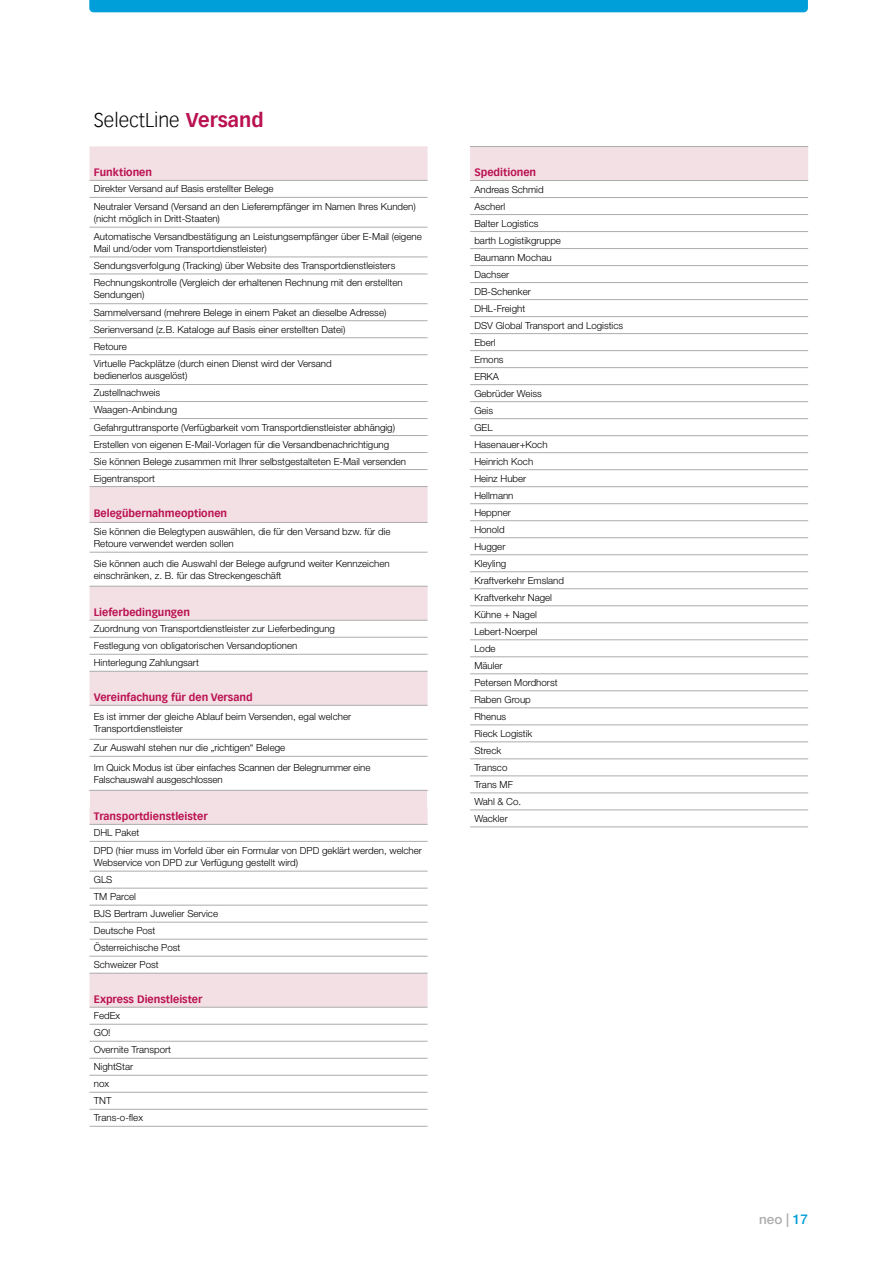
<style>
.page{position:relative;width:893px;height:1263px;background:#fff}
.page>*{position:absolute;margin:0;border:0;box-sizing:border-box;transform-origin:0 0}
.t1{font:300 19.5px "Vectora Com";color:#000}
.t2{font:500 13.5px "Helvetica Neue LT Pro";color:#acacac}
.t3{font:700 10.5px "Vectora Com";color:#ba1151}
.t4{font:300 9.75px/17px "Helvetica Neue LT Pro";color:#000}
.s1{font-weight:700;color:#ba1151}
.s2{color:#009fda}
</style>
<div class="page">
<div style="left:89px;top:0;width:719px;height:12px;background:#009fda"></div>
<svg style="left:90px;top:146px;width:338px;height:861px"></svg>
<svg style="left:427px;top:791px;width:1px;height:16px"></svg>
<hr style="left:90px;top:180px;width:338px;height:1px;background:#acacac">
<hr style="left:90px;top:197px;width:338px;height:1px;background:#acacac">
<hr style="left:90px;top:227px;width:338px;height:1px;background:#acacac">
<hr style="left:90px;top:257px;width:338px;height:1px;background:#acacac">
<hr style="left:90px;top:274px;width:338px;height:1px;background:#acacac">
<hr style="left:90px;top:303px;width:338px;height:1px;background:#acacac">
<hr style="left:90px;top:320px;width:338px;height:1px;background:#acacac">
<hr style="left:90px;top:337px;width:338px;height:1px;background:#acacac">
<hr style="left:90px;top:354px;width:338px;height:1px;background:#acacac">
<hr style="left:90px;top:384px;width:338px;height:1px;background:#acacac">
<hr style="left:90px;top:401px;width:338px;height:1px;background:#acacac">
<hr style="left:90px;top:418px;width:338px;height:1px;background:#acacac">
<hr style="left:90px;top:435px;width:338px;height:1px;background:#acacac">
<hr style="left:90px;top:452px;width:338px;height:1px;background:#acacac">
<hr style="left:90px;top:469px;width:338px;height:1px;background:#acacac">
<hr style="left:90px;top:486px;width:338px;height:1px;background:#acacac">
<hr style="left:90px;top:522px;width:338px;height:1px;background:#acacac">
<hr style="left:90px;top:552px;width:338px;height:1px;background:#acacac">
<hr style="left:90px;top:586px;width:338px;height:1px;background:#acacac">
<hr style="left:90px;top:620px;width:338px;height:1px;background:#acacac">
<hr style="left:90px;top:637px;width:338px;height:1px;background:#acacac">
<hr style="left:90px;top:654px;width:338px;height:1px;background:#acacac">
<hr style="left:90px;top:671px;width:338px;height:1px;background:#acacac">
<hr style="left:90px;top:705px;width:338px;height:1px;background:#acacac">
<hr style="left:90px;top:739px;width:338px;height:1px;background:#acacac">
<hr style="left:90px;top:756px;width:338px;height:1px;background:#acacac">
<hr style="left:89px;top:790px;width:339px;height:1px;background:#acacac">
<hr style="left:90px;top:824px;width:338px;height:1px;background:#acacac">
<hr style="left:90px;top:841px;width:338px;height:1px;background:#acacac">
<hr style="left:90px;top:871px;width:338px;height:1px;background:#acacac">
<hr style="left:90px;top:888px;width:338px;height:1px;background:#acacac">
<hr style="left:90px;top:905px;width:338px;height:1px;background:#acacac">
<hr style="left:90px;top:922px;width:338px;height:1px;background:#acacac">
<hr style="left:90px;top:939px;width:338px;height:1px;background:#acacac">
<hr style="left:90px;top:956px;width:338px;height:1px;background:#acacac">
<hr style="left:90px;top:973px;width:338px;height:1px;background:#acacac">
<hr style="left:90px;top:1007px;width:338px;height:1px;background:#acacac">
<hr style="left:90px;top:1024px;width:338px;height:1px;background:#acacac">
<hr style="left:90px;top:1041px;width:338px;height:1px;background:#acacac">
<hr style="left:90px;top:1058px;width:338px;height:1px;background:#acacac">
<hr style="left:90px;top:1075px;width:338px;height:1px;background:#acacac">
<hr style="left:90px;top:1092px;width:338px;height:1px;background:#acacac">
<hr style="left:90px;top:1109px;width:338px;height:1px;background:#acacac">
<hr style="left:90px;top:1126px;width:338px;height:1px;background:#acacac">
<div style="left:470px;top:147px;width:338px;height:33px;background:#f3e0e4"></div>
<hr style="left:470px;top:146px;width:338px;height:1px;background:#acacac">
<hr style="left:470px;top:180px;width:338px;height:1px;background:#acacac">
<hr style="left:470px;top:197px;width:338px;height:1px;background:#acacac">
<hr style="left:470px;top:214px;width:338px;height:1px;background:#acacac">
<hr style="left:470px;top:231px;width:338px;height:1px;background:#acacac">
<hr style="left:470px;top:248px;width:338px;height:1px;background:#acacac">
<hr style="left:470px;top:265px;width:338px;height:1px;background:#acacac">
<hr style="left:470px;top:282px;width:338px;height:1px;background:#acacac">
<hr style="left:470px;top:299px;width:338px;height:1px;background:#acacac">
<hr style="left:470px;top:316px;width:338px;height:1px;background:#acacac">
<hr style="left:470px;top:333px;width:338px;height:1px;background:#acacac">
<hr style="left:470px;top:350px;width:338px;height:1px;background:#acacac">
<hr style="left:470px;top:367px;width:338px;height:1px;background:#acacac">
<hr style="left:470px;top:384px;width:338px;height:1px;background:#acacac">
<hr style="left:470px;top:401px;width:338px;height:1px;background:#acacac">
<hr style="left:470px;top:418px;width:338px;height:1px;background:#acacac">
<hr style="left:470px;top:435px;width:338px;height:1px;background:#acacac">
<hr style="left:470px;top:452px;width:338px;height:1px;background:#acacac">
<hr style="left:470px;top:469px;width:338px;height:1px;background:#acacac">
<hr style="left:470px;top:486px;width:338px;height:1px;background:#acacac">
<hr style="left:470px;top:503px;width:338px;height:1px;background:#acacac">
<hr style="left:470px;top:520px;width:338px;height:1px;background:#acacac">
<hr style="left:470px;top:537px;width:338px;height:1px;background:#acacac">
<hr style="left:470px;top:554px;width:338px;height:1px;background:#acacac">
<hr style="left:470px;top:571px;width:338px;height:1px;background:#acacac">
<hr style="left:470px;top:588px;width:338px;height:1px;background:#acacac">
<hr style="left:470px;top:605px;width:338px;height:1px;background:#acacac">
<hr style="left:470px;top:622px;width:338px;height:1px;background:#acacac">
<hr style="left:470px;top:639px;width:338px;height:1px;background:#acacac">
<hr style="left:470px;top:656px;width:338px;height:1px;background:#acacac">
<hr style="left:470px;top:673px;width:338px;height:1px;background:#acacac">
<hr style="left:470px;top:690px;width:338px;height:1px;background:#acacac">
<hr style="left:470px;top:707px;width:338px;height:1px;background:#acacac">
<hr style="left:470px;top:725px;width:338px;height:1px;background:#acacac">
<hr style="left:470px;top:742px;width:338px;height:1px;background:#acacac">
<hr style="left:470px;top:759px;width:338px;height:1px;background:#acacac">
<hr style="left:470px;top:776px;width:338px;height:1px;background:#acacac">
<hr style="left:470px;top:793px;width:338px;height:1px;background:#acacac">
<hr style="left:470px;top:810px;width:338px;height:1px;background:#acacac">
<hr style="left:470px;top:827px;width:338px;height:1px;background:#acacac">
<h1 class="t1" style="left:94px;top:108px;width:171px">SelectLine <span class="s1">Versand</span></h1>
<p class="t3" style="left:94px;top:166px;width:60px">Funktionen</p>
<p class="t4" style="left:94px;top:180px;width:324px;line-height:17.4px">Direkter Versand auf Basis erstellter Belege<br>Neutraler Versand (Versand an den Lieferempfänger im Namen Ihres Kunden)</p>
<p class="t4" style="left:94px;top:209px;width:329px;line-height:17.7px">(nicht möglich in Dritt-Staaten)<br>Automatische Versandbestätigung an Leistungsempfänger über E-Mail (eigene</p>
<p class="t4" style="left:94px;top:239px;width:310px;line-height:17.4px">Mail und/oder vom Transportdienstleister)<br>Sendungsverfolgung (Tracking) über Website des Transportdienstleisters<br>Rechnungskontrolle (Vergleich der erhaltenen Rechnung mit den erstellten</p>
<p class="t4" style="left:94px;top:286px;width:294px">Sendungen)<br>Sammelversand (mehrere Belege in einem Paket an dieselbe Adresse)<br>Serienversand (z.B. Kataloge auf Basis einer erstellten Datei)<br>Retoure<br>Virtuelle Packplätze (durch einen Dienst wird der Versand</p>
<p class="t4" style="left:94px;top:367px;width:314px">bedienerlos ausgelöst)<br>Zustellnachweis<br>Waagen-Anbindung<br>Gefahrguttransporte (Verfügbarkeit vom Transportdienstleister abhängig)<br>Erstellen von eigenen E-Mail-Vorlagen für die Versandbenachrichtigung<br>Sie können Belege zusammen mit Ihrer selbstgestalteten E-Mail versenden Eigentransport</p>
<p class="t3" style="left:94px;top:507px;width:135px">Belegübernahmeoptionen</p>
<p class="t4" style="left:94px;top:525px;width:298px;line-height:12px">Sie können die Belegtypen auswählen, die für den Versand bzw. für die<br>Retoure verwendet werden sollen</p>
<p class="t4" style="left:94px;top:557px;width:297px;line-height:12px">Sie können auch die Auswahl der Belege aufgrund weiter Kennzeichen einschränken, z. B. für das Streckengeschäft</p>
<p class="t3" style="left:94px;top:605px;width:98px">Lieferbedingungen</p>
<p class="t4" style="left:94px;top:620px;width:243px">Zuordnung von Transportdienstleister zur Lieferbedingung<br>Festlegung von obligatorischen Versandoptionen<br>Hinterlegung Zahlungsart</p>
<p class="t3" style="left:94px;top:690px;width:160px">Vereinfachung für den Versand</p>
<p class="t4" style="left:94px;top:710px;width:259px;line-height:12px">Es ist immer der gleiche Ablauf beim Versenden, egal welcher<br>Transportdienstleister</p>
<p class="t4" style="left:94px;top:738px;width:278px;line-height:19.5px">Zur Auswahl stehen nur die „richtigen“ Belege<br>Im Quick Modus ist über einfaches Scannen der Belegnummer eine</p>
<p class="t4" style="left:94px;top:771px;width:130px">Falschauswahl ausgeschlossen</p>
<p class="t3" style="left:94px;top:810px;width:115px">Transportdienstleister</p>
<p class="t4" style="left:94px;top:824px;width:330px;line-height:17.4px">DHL Paket<br>DPD (hier muss im Vorfeld über ein Formular von DPD geklärt werden, welcher</p>
<p class="t4" style="left:94px;top:853px;width:206px">Webservice von DPD zur Verfügung gestellt wird)<br>GLS<br>TM Parcel<br>BJS Bertram Juwelier Service<br>Deutsche Post<br>Österreichische Post<br>Schweizer Post</p>
<p class="t3" style="left:94px;top:992px;width:110px">Express Dienstleister</p>
<p class="t4" style="left:94px;top:1007px;width:79px">FedEx<br>GO!<br>Overnite Transport<br>NightStar<br>nox<br>TNT<br>Trans-o-flex</p>
<p class="t3" style="left:474px;top:166px;width:63px">Speditionen</p>
<p class="t4" style="left:474px;top:180px;width:150px">Andreas Schmid<br>Ascherl<br>Balter Logistics<br>barth Logistikgruppe<br>Baumann Mochau<br>Dachser<br>DB-Schenker<br>DHL-Freight<br>DSV Global Transport and Logistics<br>Eberl<br>Emons<br>ERKA<br>Gebrüder Weiss<br>Geis<br>GEL<br>Hasenauer+Koch<br>Heinrich Koch<br>Heinz Huber<br>Hellmann<br>Heppner<br>Honold<br>Hugger<br>Kleyling<br>Kraftverkehr Emsland<br>Kraftverkehr Nagel<br>Kühne + Nagel<br>Lebert-Noerpel<br>Lode<br>Mäuler<br>Petersen Mordhorst<br>Raben Group<br>Rhenus<br>Rieck Logistik<br>Streck<br>Transco<br>Trans MF<br>Wahl &amp; Co.<br>Wackler</p>
<h2 class="t2" style="left:759px;top:1211px;width:50px">neo | <span class="s2">17</span></h2>
</div>
